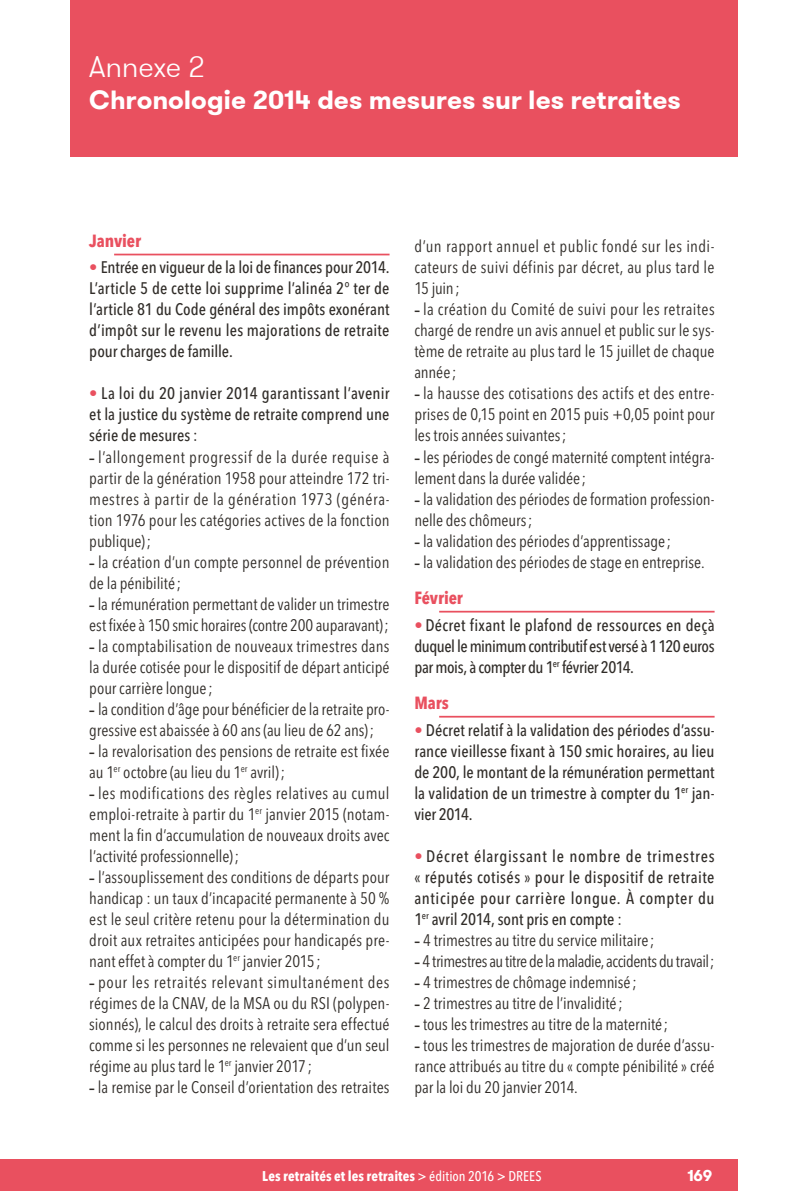
<style>
.page{position:relative;width:794px;height:1191px;background:#fff}
.page>*{position:absolute;margin:0;border:0;box-sizing:border-box;transform-origin:0 0}
.ANX_mot_et_numéro{font:300 29.75px "GT Walsheim";letter-spacing:-.01em;color:#fff}
.ANX_titre{font:700 26.25px "GT Walsheim";letter-spacing:-.005em;color:#fff}
.Titre2{font:700 condensed 17.5px "Avenir Next LT Pro";letter-spacing:-.005em;color:#e9505f}
.t1{font:condensed 16.62px/21px "Avenir Next LT Pro";color:#302c28;text-align:justify}
.t2{font:500 condensed 16.62px/21px "Avenir Next LT Pro";color:#302c28;text-align:justify}
.t3{font:condensed 16.62px "Avenir Next LT Pro";letter-spacing:-.025em;color:#302c28}
.t4{font:700 15.75px "GT Walsheim";color:#fff}
.t5{font:700 condensed 14px "Avenir Next LT Pro";letter-spacing:.01em;color:#fff}
.s1{color:#e9505f}
.s2{font-weight:700;font-stretch:normal;font-size:14px}
.s3{font-weight:500}
</style>
<div class="page">
<div style="left:0;top:1159px;width:738px;height:32px;background:#e9505f"></div>
<div style="left:70px;top:0;width:668px;height:156px;background:#e9505f"></div>
<hr style="left:114px;top:254px;width:275px;height:1px;background:#e9505f">
<hr style="left:439px;top:611px;width:275px;height:1px;background:#e9505f">
<hr style="left:439px;top:716px;width:275px;height:1px;background:#e9505f">
<p class="ANX_mot_et_numéro" style="left:89px;top:48px;width:117px">Annexe 2</p>
<p class="ANX_titre" style="left:89px;top:83px;width:593px">Chronologie 2014 des mesures sur les retraites</p>
<p class="Titre2" style="left:89px;top:230px;width:53px">Janvier</p>
<p class="t2" style="left:89px;top:257px;width:302px"><span class="s1">•</span> Entrée en vigueur de la loi de finances pour 2014.<br>L’article 5 de cette loi supprime l’alinéa 2° ter de l’article 81 du Code général des impôts exonérant d’impôt sur le revenu les majorations de retraite pour charges de famille.</p>
<p class="t2" style="left:89px;top:383px;width:302px"><span class="s1">•</span> La loi du 20 janvier 2014 garantissant l’avenir et la justice du système de retraite comprend une série de mesures :</p>
<p class="t1" style="left:89px;top:446px;width:302px"><span class="s2">–</span> l’allongement progressif de la durée requise à partir de la génération 1958 pour atteindre 172 tri&shy;mestres à partir de la génération 1973 (généra&shy;tion 1976 pour les catégories actives de la fonction publique);</p>
<p class="t1" style="left:89px;top:551px;width:302px"><span class="s2">–</span> la création d’un compte personnel de prévention de la pénibilité;</p>
<p class="t1" style="left:89px;top:593px;width:302px"><span class="s2">–</span> la rémunération permettant de valider un trimestre est fixée à 150 smic horaires (contre 200 auparavant);</p>
<p class="t1" style="left:89px;top:635px;width:302px"><span class="s2">–</span> la comptabilisation de nouveaux trimestres dans la durée cotisée pour le dispositif de départ anticipé pour carrière longue;</p>
<p class="t1" style="left:89px;top:698px;width:302px"><span class="s2">–</span> la condition d’âge pour bénéficier de la retraite pro&shy;gressive est abaissée à 60 ans (au lieu de 62 ans);</p>
<p class="t1" style="left:89px;top:740px;width:302px"><span class="s2">–</span> la revalorisation des pensions de retraite est fixée au 1<sup>er</sup> octobre (au lieu du 1<sup>er</sup> avril);</p>
<p class="t1" style="left:89px;top:782px;width:302px"><span class="s2">–</span> les modifications des règles relatives au cumul emploi-retraite à partir du 1<sup>er</sup> janvier 2015 (notam&shy;ment la fin d’accumulation de nouveaux droits avec l’activité professionnelle);</p>
<p class="t1" style="left:89px;top:866px;width:302px"><span class="s2">–</span> l’assouplissement des conditions de départs pour handicap : un taux d’incapacité permanente à 50 % est le seul critère retenu pour la détermination du droit aux retraites anticipées pour handicapés pre&shy;nant effet à compter du 1<sup>er</sup> janvier 2015;</p>
<p class="t1" style="left:89px;top:971px;width:302px"><span class="s2">–</span> pour les retraités relevant simultanément des régimes de la CNAV, de la MSA ou du RSI (polypen&shy;sionnés), le calcul des droits à retraite sera effectué comme si les personnes ne relevaient que d’un seul régime au plus tard le 1<sup>er</sup> janvier 2017;</p>
<p class="t1" style="left:89px;top:1076px;width:302px"><span class="s2">–</span> la remise par le Conseil d’orientation des retraites</p>
<p class="t1" style="left:414px;top:236px;width:302px">d’un rapport annuel et public fondé sur les indi&shy;cateurs de suivi définis par décret, au plus tard le 15 juin;</p>
<p class="t1" style="left:414px;top:299px;width:302px"><span class="s2">–</span> la création du Comité de suivi pour les retraites chargé de rendre un avis annuel et public sur le sys&shy;tème de retraite au plus tard le 15 juillet de chaque année ;</p>
<p class="t1" style="left:414px;top:383px;width:302px"><span class="s2">–</span> la hausse des cotisations des actifs et des entre&shy;prises de 0,15 point en 2015 puis +0,05 point pour les trois années suivantes;</p>
<p class="t1" style="left:414px;top:446px;width:302px"><span class="s2">–</span> les périodes de congé maternité comptent intégra&shy;lement dans la durée validée;</p>
<p class="t1" style="left:414px;top:488px;width:302px"><span class="s2">–</span> la validation des périodes de formation profession&shy;nelle des chômeurs;</p>
<p class="t1" style="left:414px;top:530px;width:258px"><span class="s2">–</span> la validation des périodes d’apprentissage;</p>
<p class="t1" style="left:414px;top:551px;width:290px"><span class="s2">–</span> la validation des périodes de stage en entreprise.</p>
<p class="Titre2" style="left:414px;top:587px;width:50px">Février</p>
<p class="t2" style="left:414px;top:614px;width:302px"><span class="s1">•</span> Décret fixant le plafond de ressources en deçà duquel le minimum contributif est versé à 1120 euros par mois, à compter du 1<sup>er</sup> février 2014.</p>
<p class="Titre2" style="left:414px;top:692px;width:36px">Mars</p>
<p class="t2" style="left:414px;top:719px;width:302px"><span class="s1">•</span> Décret relatif à la validation des périodes d’assu&shy;rance vieillesse fixant à 150 smic horaires, au lieu de 200, le montant de la rémunération permettant la validation de un trimestre à compter du 1<sup>er</sup> jan&shy;vier 2014.</p>
<p class="t2" style="left:414px;top:845px;width:302px"><span class="s1">•</span> Décret élargissant le nombre de trimestres « réputés cotisés » pour le dispositif de retraite anticipée pour carrière longue. À compter du 1<sup>er</sup> avril 2014, sont pris en compte :</p>
<p class="t1" style="left:414px;top:929px;width:241px"><span class="s2">–</span> 4 trimestres au titre du service militaire;</p>
<p class="t3" style="left:414px;top:950px;width:302px"><span class="s2">–</span> 4 trimestres au titre de la maladie, accidents du travail;</p>
<p class="t1" style="left:414px;top:971px;width:224px"><span class="s2">–</span> 4 trimestres de chômage indemnisé;</p>
<p class="t1" style="left:414px;top:992px;width:210px"><span class="s2">–</span> 2 trimestres au titre de l’invalidité;</p>
<p class="t1" style="left:414px;top:1013px;width:255px"><span class="s2">–</span> tous les trimestres au titre de la maternité;</p>
<p class="t1" style="left:414px;top:1034px;width:302px"><span class="s2">–</span> tous les trimestres de majoration de durée d’assu&shy;rance attribués au titre du « compte pénibilité » créé par la loi du 20 janvier 2014.</p>
<p class="t5" style="left:262px;top:1167px;width:281px">Les retraités et les retraites <span class="s3">&gt; édition 2016 &gt; DREES</span></p>
<p class="t4" style="left:687px;top:1165px;width:26px">169</p>
</div>
